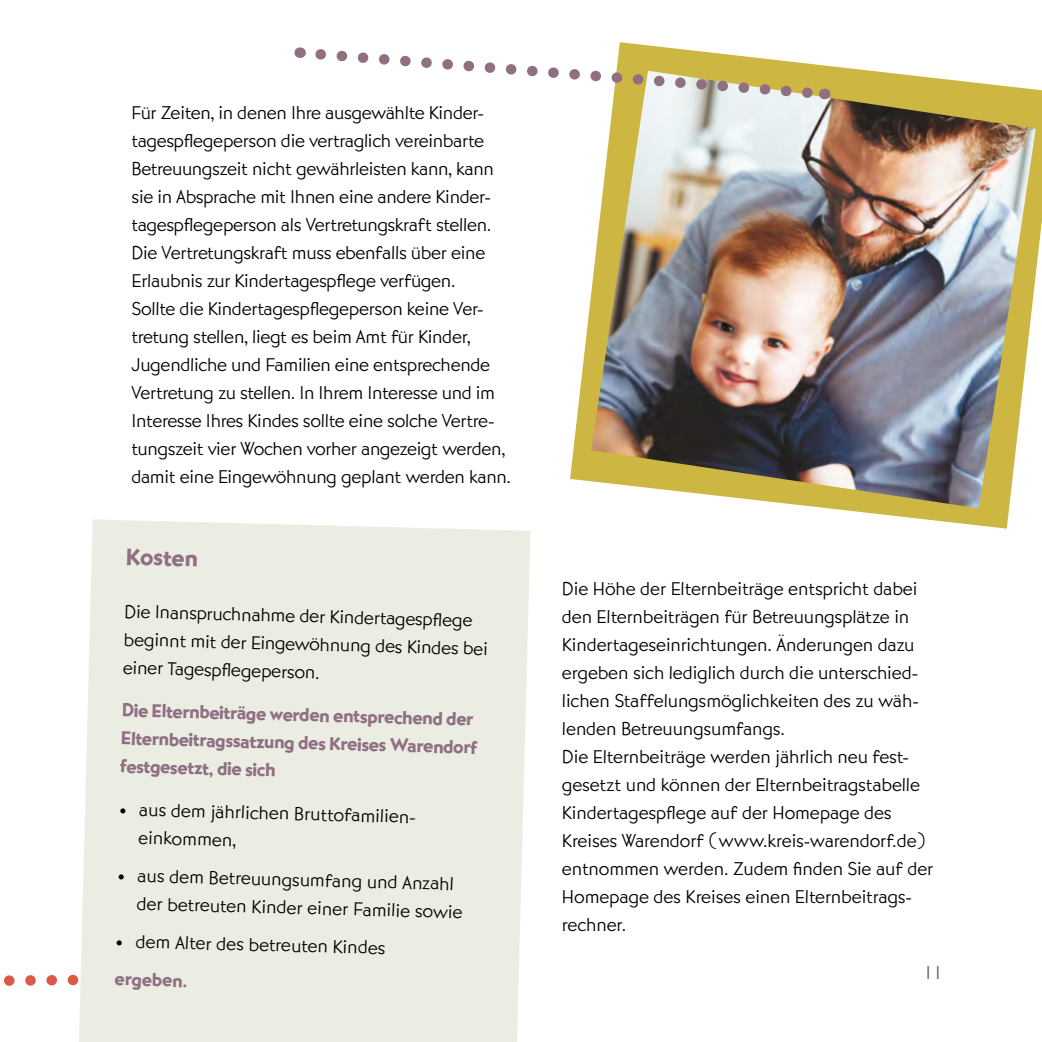
<style>
.page{position:relative;width:1042px;height:1042px;background:#fff}
.page>*{position:absolute;margin:0;border:0;box-sizing:border-box;transform-origin:0 0}
.t1{font:24.5px "Bernhard Got URW Hea";color:#8f6f82}
.t2{font:300 19.25px/28px "Bernhard Got URW";letter-spacing:-.015em;color:#000}
.t3{font:19.25px/27.7px "Bernhard Got URW Hea";color:#8f6f82}
.t4{font:300 19.25px "Bernhard Got URW";color:#575756}
.s1{font-family:"Minion Pro";font-weight:400}
</style>
<div class="page">
<svg style="left:4px;top:974px;width:75px;height:12px"></svg>
<svg style="left:570px;top:42px;width:472px;height:487px"></svg>
<img style="left:591px;top:71px;width:445px;height:437px">
<div style="left:79px;top:519px;width:451px;height:523px;background:#ebede3"></div>
<svg style="left:315px;top:43px;width:510px;height:61px"></svg>
<p class="t2" style="left:131px;top:99px;width:381px">Für Zeiten, in denen Ihre ausgewählte Kinder&shy;tagespflegeperson die vertraglich vereinbarte Betreuungszeit nicht gewährleisten kann, kann sie in Absprache mit Ihnen eine andere Kinder&shy;tagespflegeperson als Vertretungskraft stellen.<br>Die Vertretungskraft muss ebenfalls über eine Erlaubnis zur Kindertagespflege verfügen.<br>Sollte die Kindertagespflegeperson keine Ver&shy;tretung stellen, liegt es beim Amt für Kinder, Jugendliche und Familien eine entsprechende Vertretung zu stellen. In Ihrem Interesse und im Interesse Ihres Kindes sollte eine solche Vertre&shy;tungszeit vier Wochen vorher angezeigt werden, damit eine Eingewöhnung geplant werden kann.</p>
<p class="t1" style="left:126px;top:541px;width:73px;rotate:2deg">Kosten</p>
<p class="t2" style="left:124px;top:599px;width:366px;rotate:1deg">Die Inanspruchnahme der Kindertagespfl ege beginnt mit der Eingewöhnung des Kindes bei einer Tagespfl egeperson.</p>
<p class="t3" style="left:121px;top:698px;width:358px;rotate:1deg">Die Elternbeiträge werden entsprechend der<br>Elternbeitragssatzung des Kreises Warendorf festgesetzt, die sich</p>
<p class="t2" style="left:139px;top:797px;width:282px;line-height:27.1px;text-indent:-20px;rotate:1deg"><span class="s1">•</span> aus dem jährlichen Bruttofamilien&shy;einkommen,</p>
<p class="t2" style="left:137px;top:863px;width:327px;text-indent:-20px;rotate:1deg"><span class="s1">•</span> aus dem Betreuungsumfang und Anzahl der betreuten Kinder einer Familie sowie</p>
<p class="t2" style="left:116px;top:928px;width:271px;rotate:1deg"><span class="s1">•</span> dem Alter des betreuten Kindes</p>
<p class="t3" style="left:115px;top:966px;width:74px;rotate:1deg">ergeben.</p>
<p class="t2" style="left:562px;top:575px;width:373px">Die Höhe der Elternbeiträge entspricht dabei den Elternbeiträgen für Betreuungsplätze in Kindertageseinrichtungen. Änderungen dazu ergeben sich lediglich durch die unterschied&shy;lichen Staffelungsmöglichkeiten des zu wäh&shy;lenden Betreuungsumfangs.<br>Die Elternbeiträge werden jährlich neu fest&shy;gesetzt und können der Elternbeitragstabelle Kindertagespflege auf der Homepage des Kreises Warendorf (www.kreis-warendorf.de) entnommen werden. Zudem finden Sie auf der Homepage des Kreises einen Elternbeitrags&shy;rechner.</p>
<p class="t4" style="left:923px;top:960px;width:21px">11</p>
</div>
